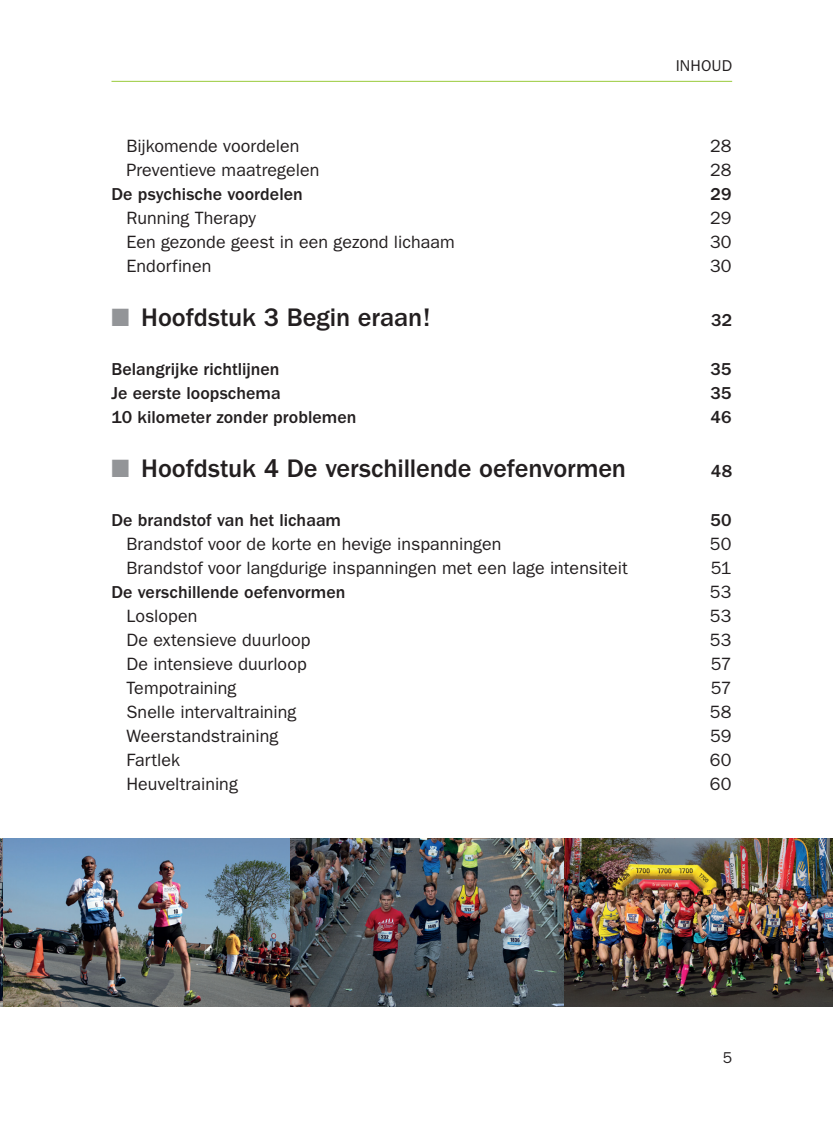
<style>
.page{position:relative;width:833px;height:1132px;background:#fff}
.page>*{position:absolute;margin:0;border:0;box-sizing:border-box;transform-origin:0 0}
.t1{font:500 26.25px "Franklin Gothic";letter-spacing:-.005em;color:#231f20}
.t2{font:17.85px "Franklin Gothic";color:#231f20}
.t3{font:500 17.85px "Franklin Gothic";color:#231f20}
.t4{font:15.75px "Franklin Gothic";letter-spacing:.01em;color:#231f20}
.s1{color:#939598}
</style>
<div class="page">
<img style="left:0;top:838px;width:832px;height:169px">
<hr style="left:111px;top:81px;width:620px;height:1px;background:#99ca3b">
<p class="t4" style="left:675px;top:57px;width:56px">Inhoud</p>
<p class="t2" style="left:126px;top:136px;width:174px">Bijkomende voordelen</p>
<p class="t2" style="left:710px;top:136px;width:23px">28</p>
<p class="t2" style="left:126px;top:160px;width:194px">Preventieve maatregelen</p>
<p class="t2" style="left:710px;top:160px;width:23px">28</p>
<p class="t3" style="left:111px;top:184px;width:193px">De psychische voordelen</p>
<p class="t3" style="left:710px;top:184px;width:22px">29</p>
<p class="t2" style="left:126px;top:208px;width:131px">Running Therapy</p>
<p class="t2" style="left:709px;top:208px;width:23px">29</p>
<p class="t2" style="left:126px;top:231px;width:330px">Een gezonde geest in een gezond lichaam</p>
<p class="t2" style="left:709px;top:231px;width:23px">30</p>
<p class="t2" style="left:126px;top:255px;width:86px">Endorfinen</p>
<p class="t2" style="left:709px;top:255px;width:23px">30</p>
<h1 class="t1" style="left:111px;top:303px;width:320px"><span class="s1">■</span> Hoofdstuk 3 Begin eraan!</h1>
<p class="t3" style="left:711px;top:310px;width:22px">32</p>
<p class="t3" style="left:111px;top:359px;width:169px">Belangrijke richtlijnen</p>
<p class="t3" style="left:710px;top:359px;width:23px">35</p>
<p class="t3" style="left:111px;top:383px;width:171px">Je eerste loopschema</p>
<p class="t3" style="left:710px;top:383px;width:23px">35</p>
<p class="t3" style="left:111px;top:407px;width:246px">10 kilometer zonder problemen</p>
<p class="t3" style="left:710px;top:407px;width:23px">46</p>
<h1 class="t1" style="left:111px;top:454px;width:516px"><span class="s1">■</span> Hoofdstuk 4 De verschillende oefenvormen</h1>
<p class="t3" style="left:710px;top:461px;width:23px">48</p>
<p class="t3" style="left:111px;top:510px;width:231px">De brandstof van het lichaam</p>
<p class="t3" style="left:710px;top:510px;width:23px">50</p>
<p class="t2" style="left:126px;top:533px;width:376px">Brandstof voor de korte en hevige inspanningen</p>
<p class="t2" style="left:709px;top:533px;width:23px">50</p>
<p class="t2" style="left:126px;top:557px;width:503px">Brandstof voor langdurige inspanningen met een lage intensiteit</p>
<p class="t2" style="left:710px;top:557px;width:22px">51</p>
<p class="t3" style="left:111px;top:582px;width:235px">De verschillende oefenvormen</p>
<p class="t2" style="left:709px;top:581px;width:23px">53</p>
<p class="t2" style="left:126px;top:605px;width:72px">Loslopen</p>
<p class="t2" style="left:709px;top:605px;width:23px">53</p>
<p class="t2" style="left:126px;top:629px;width:186px">De extensieve duurloop</p>
<p class="t2" style="left:709px;top:629px;width:23px">53</p>
<p class="t2" style="left:126px;top:653px;width:182px">De intensieve duurloop</p>
<p class="t2" style="left:710px;top:653px;width:22px">57</p>
<p class="t2" style="left:126px;top:677px;width:111px">Tempotraining</p>
<p class="t2" style="left:710px;top:677px;width:22px">57</p>
<p class="t2" style="left:126px;top:701px;width:171px">Snelle intervaltraining</p>
<p class="t2" style="left:709px;top:701px;width:23px">58</p>
<p class="t2" style="left:126px;top:725px;width:153px">Weerstandstraining</p>
<p class="t2" style="left:710px;top:725px;width:23px">59</p>
<p class="t2" style="left:126px;top:749px;width:55px">Fartlek</p>
<p class="t2" style="left:709px;top:749px;width:23px">60</p>
<p class="t2" style="left:126px;top:773px;width:113px">Heuveltraining</p>
<p class="t2" style="left:709px;top:773px;width:23px">60</p>
<p class="t4" style="left:722px;top:1049px;width:11px">5</p>
</div>
